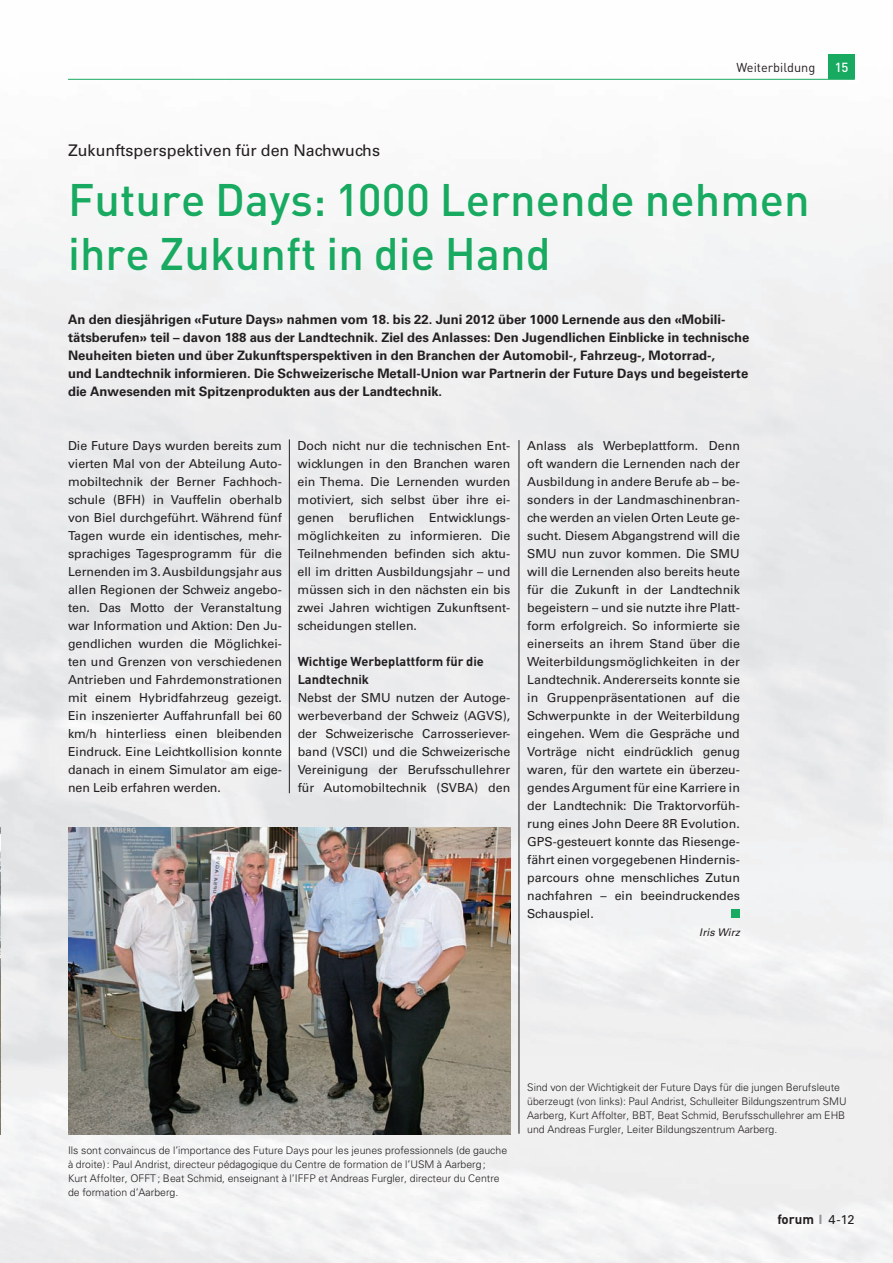
<style>
.page{position:relative;width:893px;height:1263px;background:#fff}
.page>*{position:absolute;margin:0;border:0;box-sizing:border-box;transform-origin:0 0}
.t1{font:500 45px/54px "DIN";color:#18aa60}
.t2{font:16.05px "Univers";color:#231f20}
.t3{font:700 13.35px "DIN";color:#231f20}
.t4{font:700 13.05px/18px "Univers";color:#231f20}
.t5{font:500 13.05px "DIN";color:#fff}
.t6{font:700 12.75px/18px "DIN";color:#231f20}
.t7{font:12.75px "DIN";color:#231f20}
.t8{font:12.3px/18px "Univers";color:#231f20;text-align:justify}
.t9{font:300 10.5px/14.2px "Univers";color:#231f20}
.t10{font:italic 10.5px "Univers";letter-spacing:.015em;color:#231f20}
.s1{font-family:"Univers";font-size:12.75px;color:#939598}
.s2{font-family:"Univers";font-weight:400;font-size:12.75px}
</style>
<div class="page">
<img style="left:0;top:78px;width:893px;height:1185px">
<div style="left:828px;top:54px;width:27px;height:25px;background:#18aa60"></div>
<hr style="left:68px;top:79px;width:787px;height:1px;background:#18aa60">
<img style="left:68px;top:828px;width:442px;height:306px">
<img style="left:0;top:828px;width:1px;height:306px">
<div style="left:731px;top:909px;width:9px;height:9px;background:#18aa60"></div>
<hr style="left:289px;top:439px;width:1px;height:354px;background:#231f20">
<hr style="left:519px;top:440px;width:1px;height:694px;background:#231f20">
<p class="t7" style="left:737px;top:59px;width:80px">Weiterbildung</p>
<p class="t5" style="left:835px;top:59px;width:15px">15</p>
<h2 class="t2" style="left:68px;top:141px;width:314px">Zukunftsperspektiven für den Nachwuchs</h2>
<h1 class="t1" style="left:68px;top:171px;width:743px">Future Days: 1000 Lernende nehmen ihre Zukunft in die Hand</h1>
<p class="t4" style="left:68px;top:311px;width:683px">An den diesjährigen «Future Days» nahmen vom 18. bis 22. Juni 2012 über 1000 Lernende aus den «Mobili&shy;tätsberufen» teil – davon 188 aus der Landtechnik. Ziel des Anlasses: Den Jugendlichen Einblicke in technische Neuheiten bieten und über Zukunftsperspektiven in den Branchen der Automobil-, Fahrzeug-, Motorrad-,<br>und Landtechnik informieren. Die Schweizerische Metall-Union war Partnerin der Future Days und begeisterte die Anwesenden mit Spitzenprodukten aus der Landtechnik.</p>
<p class="t8" style="left:68px;top:437px;width:215px">Die Future Days wurden bereits zum vierten Mal von der Abteilung Auto&shy;mobiltechnik der Berner Fachhoch&shy;schule (BFH) in Vauffelin oberhalb von Biel durchgeführt. Während fünf Tagen wurde ein identisches, mehr&shy;sprachiges Tagesprogramm für die Lernenden im 3. Ausbildungsjahr aus allen Regionen der Schweiz angebo&shy;ten. Das Motto der Veranstaltung war Information und Aktion: Den Ju&shy;gendlichen wurden die Möglichkei&shy;ten und Grenzen von verschiedenen Antrieben und Fahrdemonstrationen mit einem Hybridfahrzeug gezeigt.<br>Ein inszenierter Auffahrunfall bei 60 km/h hinterliess einen bleibenden Eindruck. Eine Leichtkollision konnte danach in einem Simulator am eige&shy;nen Leib erfahren werden.</p>
<p class="t8" style="left:298px;top:437px;width:214px">Doch nicht nur die technischen Ent&shy;wicklungen in den Branchen waren ein Thema. Die Lernenden wurden motiviert, sich selbst über ihre ei&shy;genen beruflichen Entwicklungs&shy;möglichkeiten zu informieren. Die Teilnehmenden befinden sich aktu&shy;ell im dritten Ausbildungsjahr – und müssen sich in den nächsten ein bis zwei Jahren wichtigen Zukunftsent&shy;scheidungen stellen.</p>
<p class="t6" style="left:298px;top:652px;width:188px">Wichtige Werbeplattform für die<br>Landtechnik</p>
<p class="t8" style="left:298px;top:689px;width:214px">Nebst der SMU nutzen der Autoge&shy;werbeverband der Schweiz (AGVS), der Schweizerische Carrosseriever&shy;band (VSCI) und die Schweizerische Vereinigung der Berufsschullehrer für Automobiltechnik (SVBA) den</p>
<p class="t8" style="left:527px;top:437px;width:214px">Anlass als Werbeplattform. Denn oft wandern die Lernenden nach der Ausbildung in andere Berufe ab – be&shy;sonders in der Landmaschinenbran&shy;che werden an vielen Orten Leute ge&shy;sucht. Diesem Abgangstrend will die SMU nun zuvor kommen. Die SMU will die Lernenden also bereits heute für die Zukunft in der Landtechnik begeistern – und sie nutzte ihre Platt&shy;form erfolgreich. So informierte sie einerseits an ihrem Stand über die Weiterbildungsmöglichkeiten in der Landtechnik. Andererseits konnte sie in Gruppenpräsentationen auf die Schwerpunkte in der Weiterbildung eingehen. Wem die Gespräche und Vorträge nicht eindrücklich genug waren, für den wartete ein überzeu&shy;gendes Argument für eine Karriere in der Landtechnik: Die Traktorvorfüh&shy;rung eines John Deere 8R Evolution.<br>GPS-gesteuert konnte das Riesenge&shy;fährt einen vorgegebenen Hindernis&shy;parcours ohne menschliches Zutun nachfahren – ein beeindruckendes Schauspiel.</p>
<p class="t10" style="left:699px;top:926px;width:42px">Iris Wirz</p>
<p class="t9" style="left:68px;top:1143px;width:441px">Ils sont convaincus de l’importance des Future Days pour les jeunes professionnels (de gauche à droite) : Paul Andrist, directeur pédagogique du Centre de formation de l’USM à Aarberg ; Kurt Affolter, OFFT ; Beat Schmid, enseignant à l’IFFP et Andreas Furgler, directeur du Centre de formation d’Aarberg.</p>
<p class="t9" style="left:527px;top:1080px;width:321px">Sind von der Wichtigkeit der Future Days für die jungen Berufsleute überzeugt (von links): Paul Andrist, Schulleiter Bildungszentrum SMU Aarberg, Kurt Affolter, BBT, Beat Schmid, Berufsschullehrer am EHB und Andreas Furgler, Leiter Bildungszentrum Aarberg.</p>
<p class="t3" style="left:777px;top:1210px;width:79px">forum <span class="s1">I</span> <span class="s2">4-12</span></p>
</div>
